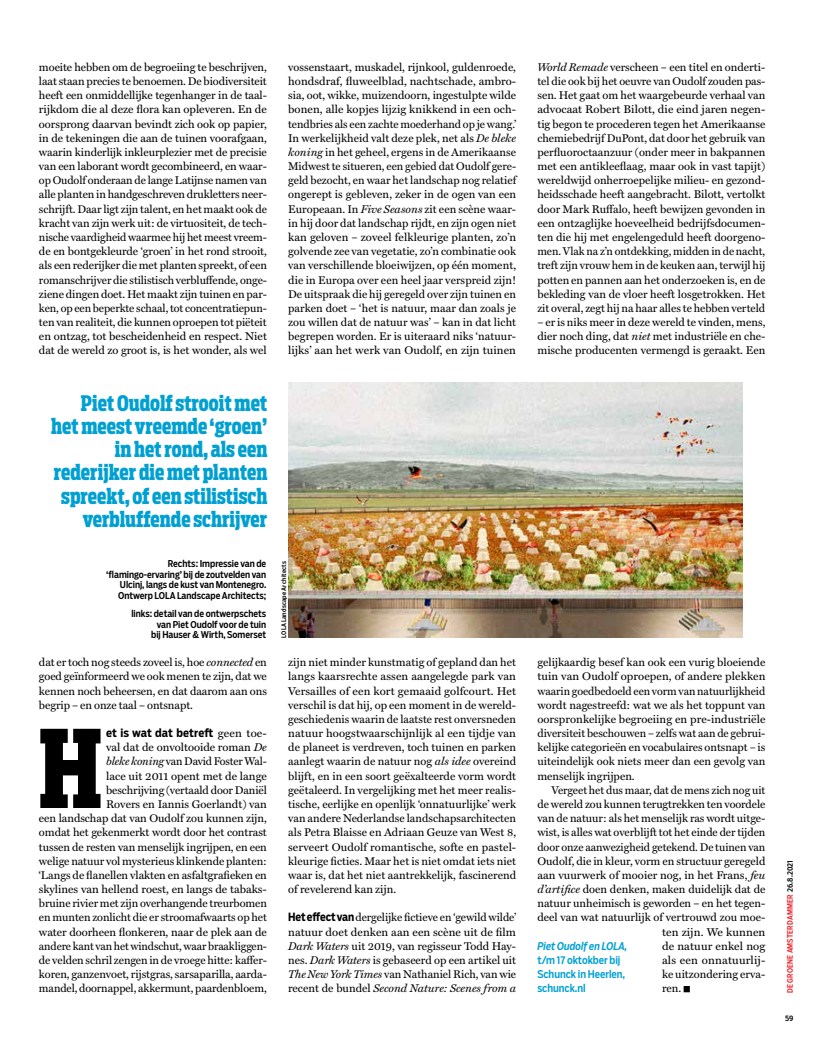
<style>
.page{position:relative;width:815px;height:1049px;background:#fff}
.page>*{position:absolute;margin:0;border:0;box-sizing:border-box;transform-origin:0 0}
.t1{font:700 expanded 106.88px "Boomer Serif Extra Cond";color:#000}
.t2{font:700 expanded 21.25px/23.1px "Boomer Serif Extra Cond";color:#00a0d2;text-align:right}
.t3{font:11.25px/14.1px "Miller Text";color:#000;text-align:justify}
.t4{font:700 11.25px "Salvo Sans Cond";letter-spacing:.005em;color:#000}
.t5{font:500 10.62px/14.1px "Salvo Sans Cond";letter-spacing:-.005em;color:#00a0d2}
.t6{font:italic 500 10.62px "Salvo Sans Cond";letter-spacing:-.005em;color:#00a0d2}
.t7{font:500 9.38px/10.6px "Salvo Sans Cond";color:#000;text-align:right}
.t8{font:500 7.5px "Salvo Sans Cond";letter-spacing:.02em;color:#ed1d24}
.t9{font:500 7.5px "Salvo Sans Cond";color:#000}
.t10{font:500 6.25px "Salvo Sans Cond";letter-spacing:.025em;color:#000}
.s1{font-style:italic}
.s2{font-family:"Miller Text";font-weight:400}
.s3{font-family:"Salvo Sans Cond";font-weight:700}
.s4{color:#000}
</style>
<div class="page">
<img style="left:289px;top:382px;width:453px;height:256px">
<p class="t3" style="left:39px;top:59px;width:230px">moeite hebben om de begroeiing te beschrijven, laat staan precies te benoemen. De biodiversiteit heeft een onmiddellijke tegenhanger in de taal&shy;rijkdom die al deze flora kan opleveren. En de oorsprong daarvan bevindt zich ook op papier, in de tekeningen die aan de tuinen voorafgaan, waarin kinderlijk inkleurplezier met de precisie van een laborant wordt gecombineerd, en waar&shy;op Oudolf onderaan de lange Latijnse namen van alle planten in handgeschreven drukletters neer&shy;schrijft. Daar ligt zijn talent, en het maakt ook de kracht van zijn werk uit: de virtuositeit, de tech&shy;nische vaardigheid waarmee hij het meest vreem&shy;de en bontgekleurde ‘groen’ in het rond strooit, als een rederijker die met planten spreekt, of een romanschrijver die stilistisch verbluffende, onge&shy;ziene dingen doet. Het maakt zijn tuinen en par&shy;ken, op een beperkte schaal, tot concentratiepun&shy;ten van realiteit, die kunnen oproepen tot piëteit en ontzag, tot bescheidenheid en respect. Niet dat de wereld zo groot is, is het wonder, als wel</p>
<p class="t3" style="left:288px;top:59px;width:231px;text-align:left">vossenstaart, muskadel, rijnkool, guldenroede, hondsdraf, fluweelblad, nachtschade, ambro&shy;sia, oot, wikke, muizendoorn, ingestulpte wilde bonen, alle kopjes lijzig knikkend in een och&shy;tendbries als een zachte moederhand op je wang.’ In werkelijkheid valt deze plek, net als <span class="s1">De bleke koning</span> in het geheel, ergens in de Amerikaanse Midwest te situeren, een gebied dat Oudolf gere&shy;geld bezocht, en waar het landschap nog relatief ongerept is gebleven, zeker in de ogen van een Europeaan. In <span class="s1">Five Seasons</span> zit een scène waar&shy;in hij door dat landschap rijdt, en zijn ogen niet kan geloven – zoveel felkleurige planten, zo’n golvende zee van vegetatie, zo’n combinatie ook van verschillende bloeiwijzen, op één moment, die in Europa over een heel jaar verspreid zijn!<br>De uitspraak die hij geregeld over zijn tuinen en parken doet – ‘het is natuur, maar dan zoals je zou willen dat de natuur was’ – kan in dat licht begrepen worden. Er is uiteraard niks ‘natuur&shy;lijks’ aan het werk van Oudolf, en zijn tuinen</p>
<h2 class="t2" style="left:51px;top:392px;width:218px">Piet Oudolf strooit met het meest vreemde ‘groen’ in het rond, als een rederijker die met planten spreekt, of een stilistisch verbluffende schrijver</h2>
<p class="t7" style="left:106px;top:558px;width:162px">Rechts: Impressie van de ‘flamingo-ervaring’ bij de zoutvelden van Ulcinj, langs de kust van Montenegro.<br>Ontwerp LOLA Landscape Architects;</p>
<p class="t7" style="left:131px;top:608px;width:136px">links: detail van de ontwerpschets van Piet Oudolf voor de tuin<br>bij Hauser &amp; Wirth, Somerset</p>
<p class="t3" style="left:39px;top:654px;width:229px">dat er toch nog steeds zoveel is, hoe <span class="s1">connected</span> en goed geïnformeerd we ook menen te zijn, dat we kennen noch beheersen, en dat daarom aan ons begrip – en onze taal – ontsnapt.</p>
<h1 class="t1" style="left:39px;top:705px;width:64px">H</h1>
<p class="t4" style="left:106px;top:725px;width:162px">et is wat dat betreft <span class="s2">geen toe-</span></p>
<p class="t3" style="left:39px;top:739px;width:230px;text-align:right">val dat de onvoltooide roman <span class="s1">De<br>bleke koning</span> van David Foster Wal-<br>lace uit 2011 opent met de lange<br>beschrijving (vertaald door Daniël<br>Rovers en Iannis Goerlandt) van<br>een landschap dat van Oudolf zou kunnen zijn, omdat het gekenmerkt wordt door het contrast tussen de resten van menselijk ingrijpen, en een welige natuur vol mysterieus klinkende planten: ‘Langs de flanellen vlakten en asfaltgrafieken en skylines van hellend roest, en langs de tabaks&shy;bruine rivier met zijn overhangende treurbomen en munten zonlicht die er stroomafwaarts op het water doorheen flonkeren, naar de plek aan de andere kant van het windschut, waar braakliggen&shy;de velden schril zengen in de vroege hitte: kaffer&shy;koren, ganzenvoet, rijstgras, sarsaparilla, aarda&shy;mandel, doornappel, akkermunt, paardenbloem,</p>
<p class="t10" style="left:280px;top:638px;width:78px;rotate:-90deg">LOLA Landscape Architects</p>
<p class="t3" style="left:288px;top:654px;width:230px">zijn niet minder kunstmatig of gepland dan het langs kaarsrechte assen aangelegde park van Versailles of een kort gemaaid golfcourt. Het verschil is dat hij, op een moment in de wereld&shy;geschiedenis waarin de laatste rest onversneden natuur hoogstwaarschijnlijk al een tijdje van de planeet is verdreven, toch tuinen en parken aanlegt waarin de natuur nog <span class="s1">als idee</span> overeind blijft, en in een soort geëxalteerde vorm wordt geëtaleerd. In vergelijking met het meer realis&shy;tische, eerlijke en openlijk ‘onnatuurlijke’ werk van andere Nederlandse landschapsarchitecten als Petra Blaisse en Adriaan Geuze van West 8, serveert Oudolf romantische, softe en pastel&shy;kleurige ficties. Maar het is niet omdat iets niet waar is, dat het niet aantrekkelijk, fascinerend of revelerend kan zijn.</p>
<p class="t3" style="left:288px;top:910px;width:230px"><span class="s3">Het effect van</span> dergelijke fictieve en ‘gewild wilde’ natuur doet denken aan een scène uit de film <span class="s1">Dark Waters</span> uit 2019, van regisseur Todd Hay&shy;nes. <span class="s1">Dark Waters</span> is gebaseerd op een artikel uit <span class="s1">The New York Times</span> van Nathaniel Rich, van wie recent de bundel <span class="s1">Second Nature: Scenes from a</span></p>
<p class="t3" style="left:537px;top:59px;width:230px"><span class="s1">World Remade</span> verscheen – een titel en onderti&shy;tel die ook bij het oeuvre van Oudolf zouden pas&shy;sen. Het gaat om het waargebeurde verhaal van advocaat Robert Bilott, die eind jaren negen&shy;tig begon te procederen tegen het Amerikaanse chemiebedrijf DuPont, dat door het gebruik van perfluoroctaanzuur (onder meer in bakpannen met een antikleeflaag, maar ook in vast tapijt) wereldwijd onherroepelijke milieu- en gezond&shy;heidsschade heeft aangebracht. Bilott, vertolkt door Mark Ruffalo, heeft bewijzen gevonden in een ontzaglijke hoeveelheid bedrijfsdocumen&shy;ten die hij met engelengeduld heeft doorgeno&shy;men. Vlak na z’n ontdekking, midden in de nacht, treft zijn vrouw hem in de keuken aan, terwijl hij potten en pannen aan het onderzoeken is, en de bekleding van de vloer heeft losgetrokken. Het zit overal, zegt hij na haar alles te hebben verteld</p>
<p class="t3" style="left:537px;top:314px;width:230px">– er is niks meer in deze wereld te vinden, mens, dier noch ding, dat <span class="s1">niet</span> met industriële en che&shy;mische producenten vermengd is geraakt. Een</p>
<p class="t3" style="left:537px;top:654px;width:230px">gelijkaardig besef kan ook een vurig bloeiende tuin van Oudolf oproepen, of andere plekken waarin goedbedoeld een vorm van natuurlijkheid wordt nagestreefd: wat we als het toppunt van oorspronkelijke begroeiing en pre-industriële diversiteit beschouwen – zelfs wat aan de gebrui&shy;kelijke categorieën en vocabulaires ontsnapt – is uiteindelijk ook niets meer dan een gevolg van menselijk ingrijpen.</p>
<p class="t3" style="left:552px;top:782px;width:215px">Vergeet het dus maar, dat de mens zich nog uit</p>
<p class="t3" style="left:537px;top:796px;width:230px">de wereld zou kunnen terugtrekken ten voordele</p>
<p class="t3" style="left:537px;top:810px;width:229px">van de natuur: als het menselijk ras wordt uitge-</p>
<p class="t3" style="left:537px;top:825px;width:229px">wist, is alles wat overblijft tot het einde der tijden</p>
<p class="t3" style="left:537px;top:839px;width:229px">door onze aanwezigheid getekend. De tuinen van</p>
<p class="t3" style="left:537px;top:853px;width:230px">Oudolf, die in kleur, vorm en structuur geregeld</p>
<p class="t3" style="left:537px;top:867px;width:229px">aan vuurwerk of mooier nog, in het Frans, <span class="s1">feu</span></p>
<p class="t3" style="left:537px;top:881px;width:230px"><span class="s1">d’artifice</span> doen denken, maken duidelijk dat de</p>
<p class="t3" style="left:537px;top:895px;width:229px">natuur unheimisch is geworden – en het tegen-</p>
<p class="t3" style="left:537px;top:910px;width:229px">deel van wat natuurlijk of vertrouwd zou moe-</p>
<p class="t3" style="left:662px;top:924px;width:105px">ten zijn. We kunnen</p>
<p class="t3" style="left:662px;top:938px;width:105px">de natuur enkel nog</p>
<p class="t3" style="left:662px;top:952px;width:105px">als een onnatuurlij-</p>
<p class="t3" style="left:662px;top:966px;width:105px">ke uitzondering erva-</p>
<p class="t3" style="left:662px;top:980px;width:21px">ren.</p>
<p class="t6" style="left:537px;top:939px;width:92px">Piet Oudolf en LOLA,</p>
<p class="t5" style="left:537px;top:953px;width:89px">t/m 17 oktokber bij<br>Schunck in Heerlen, schunck.nl</p>
<p class="t8" style="left:785px;top:993px;width:134px;rotate:-90deg">DE GROENE AMSTERDAMMER <span class="s4">26.8.2021</span></p>
<p class="t9" style="left:785px;top:1013px;width:10px">59</p>
</div>
